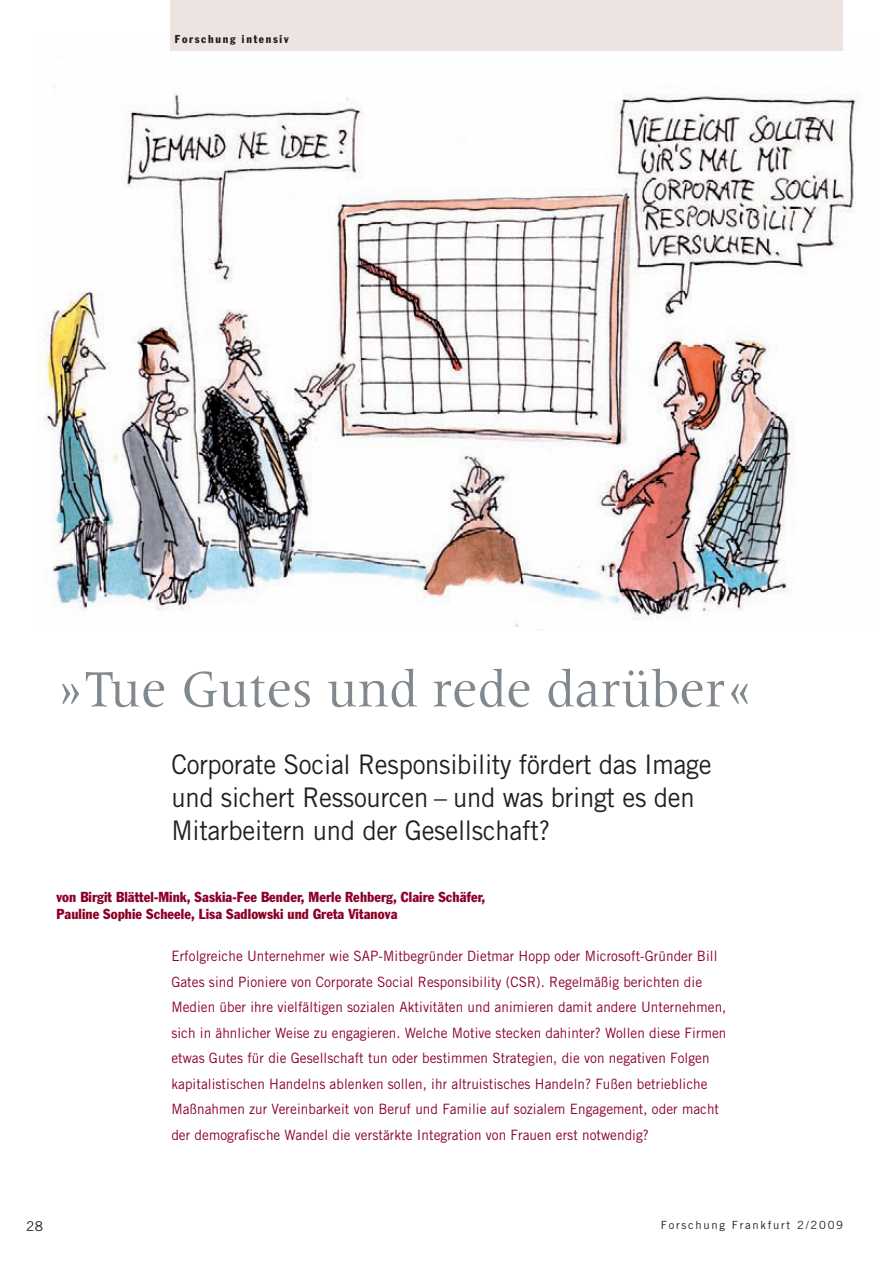
<style>
.page{position:relative;width:894px;height:1264px;background:#fff}
.page>*{position:absolute;margin:0;border:0;box-sizing:border-box;transform-origin:0 0}
.t1{font:54px "Meridien";color:#81898e;scale:.95 1}
.t2{font:27px/33px "Trade Gothic";letter-spacing:-.01em;color:#231f20;scale:.95 1}
.t3{font:14.25px/25.5px "Trade Gothic";letter-spacing:.005em;color:#8b0128;scale:.95 1}
.t4{font:condensed 14.25px/17px "Franklin Gothic";letter-spacing:.005em;color:#8b0128}
.t5{font:13.5px "Trade Gothic";color:#231f20}
.t6{font:11.25px "Trade Gothic";letter-spacing:.15em;color:#231f20}
.t7{font:condensed 11.25px "Franklin Gothic";letter-spacing:.15em;color:#231f20}
</style>
<div class="page">
<img style="left:37px;top:34px;width:819px;height:597px">
<div style="left:171px;top:0;width:671px;height:51px;background:#ede3e1"></div>
<p class="t7" style="left:175px;top:35px;width:115px">Forschung intensiv</p>
<h1 class="t1" style="left:56px;top:668px;width:735px">» Tue Gutes und rede darüber«</h1>
<h2 class="t2" style="left:171px;top:750px;width:570px">Corporate Social Responsibility fördert das Image und sichert Ressourcen – und was bringt es den<br>Mitarbeitern und der Gesellschaft?</h2>
<p class="t4" style="left:56px;top:889px;width:430px">von Birgit Blättel-Mink, Saskia-Fee Bender, Merle Rehberg, Claire Schäfer,<br>Pauline Sophie Scheele, Lisa Sadlowski und Greta Vitanova</p>
<p class="t3" style="left:171px;top:944px;width:585px">Erfolgreiche Unternehmer wie SAP-Mitbegründer Dietmar Hopp oder Microsoft-Gründer Bill Gates sind Pioniere von Corporate Social Responsibility (CSR). Regelmäßig berichten die Medien über ihre vielfältigen sozialen Aktivitäten und animieren damit andere Unternehmen, sich in ähnlicher Weise zu engagieren. Welche Motive stecken dahinter? Wollen diese Firmen etwas Gutes für die Gesellschaft tun oder bestimmen Strategien, die von negativen Folgen kapitalistischen Handelns ablenken sollen, ihr altruistisches Handeln? Fußen betriebliche Maßnahmen zur Vereinbarkeit von Beruf und Familie auf sozialem Engagement, oder macht der demografische Wandel die verstärkte Integration von Frauen erst notwendig?</p>
<p class="t5" style="left:26px;top:1221px;width:18px">28</p>
<p class="t6" style="left:660px;top:1220px;width:184px">Forschung Frankfurt 2/2009</p>
</div>
